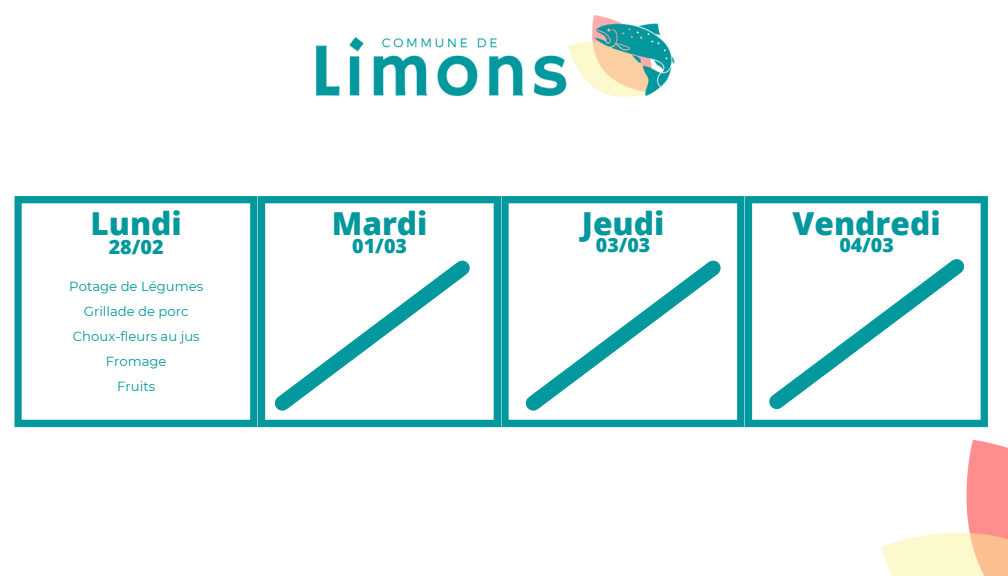
<style>
.page{position:relative;width:1008px;height:576px;background:#fff}
.page>*{position:absolute;margin:0;border:0;box-sizing:border-box;transform-origin:0 0}
.t1{font:800 31.6px "Open Sans";color:#03989e}
.t2{font:800 19.6px "Open Sans";color:#03989e}
.t3{font:13.2px "Montserrat";color:#03989e}
</style>
<div class="page">
<img style="left:316px;top:15px;width:359px;height:82px">
<img style="left:812px;top:427px;width:196px;height:149px">
<svg style="left:15px;top:196px;width:243px;height:231px"></svg>
<svg style="left:258px;top:196px;width:243px;height:231px"></svg>
<svg style="left:501px;top:196px;width:243px;height:231px"></svg>
<svg style="left:745px;top:196px;width:243px;height:231px"></svg>
<svg style="left:261px;top:247px;width:222px;height:177px"></svg>
<svg style="left:512px;top:247px;width:222px;height:177px"></svg>
<svg style="left:756px;top:246px;width:222px;height:177px"></svg>
<p class="t1" style="left:90px;top:202px;width:93px">Lundi</p>
<p class="t1" style="left:332px;top:202px;width:97px">Mardi</p>
<p class="t1" style="left:582px;top:202px;width:84px">Jeudi</p>
<p class="t2" style="left:352px;top:232px;width:56px">01/03</p>
<p class="t2" style="left:596px;top:231px;width:56px">03/03</p>
<p class="t1" style="left:793px;top:202px;width:150px">Vendredi</p>
<p class="t2" style="left:109px;top:233px;width:56px">28/02</p>
<p class="t2" style="left:839px;top:231px;width:56px">04/03</p>
<p class="t3" style="left:69px;top:279px;width:135px">Potage de Légumes</p>
<p class="t3" style="left:84px;top:303px;width:106px">Grillade de porc</p>
<p class="t3" style="left:73px;top:328px;width:128px">Choux-fleurs au jus</p>
<p class="t3" style="left:106px;top:353px;width:62px">Fromage</p>
<p class="t3" style="left:117px;top:378px;width:39px">Fruits</p>
</div>
